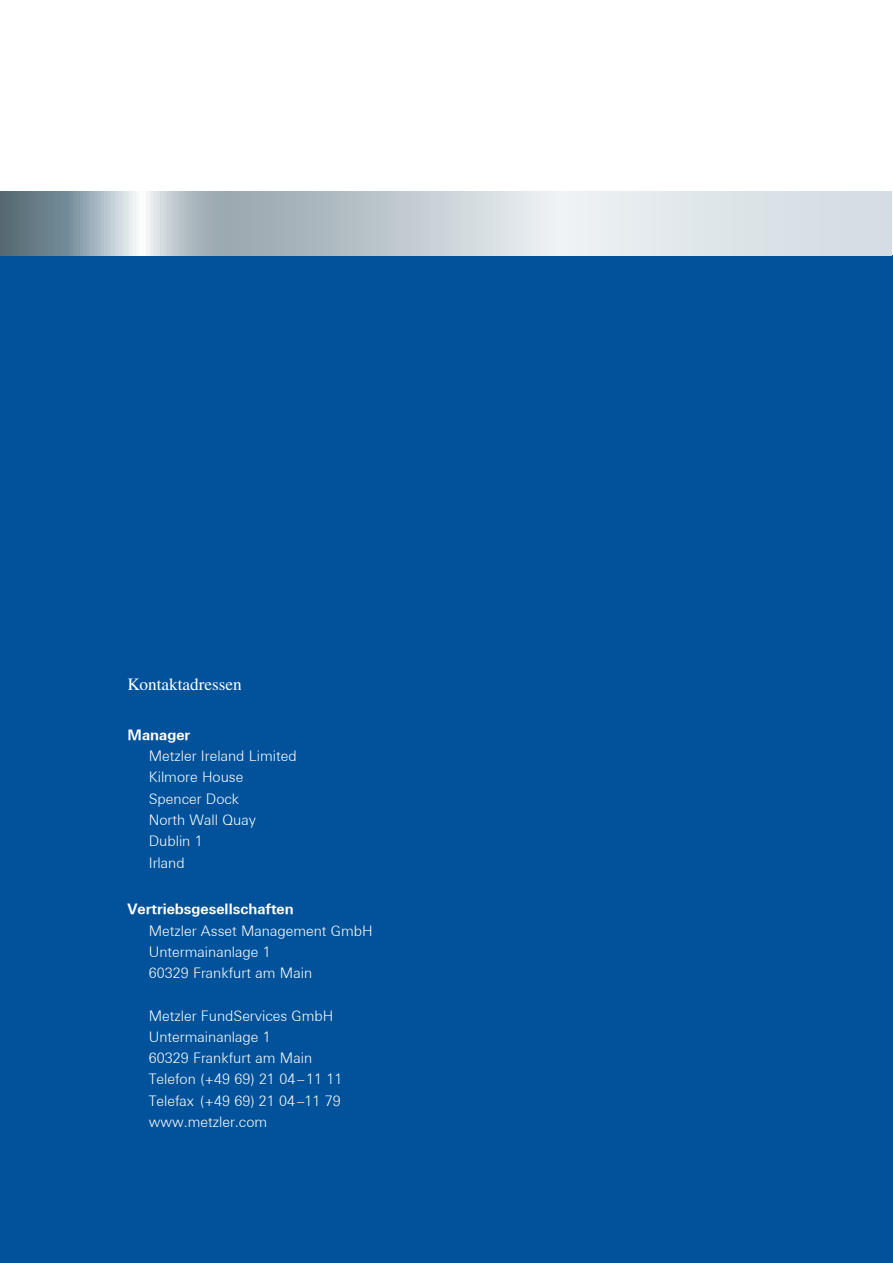
<style>
.page{position:relative;width:893px;height:1263px;background:#fff}
.page>*{position:absolute;margin:0;border:0;box-sizing:border-box;transform-origin:0 0}
.t1{font:17.25px "Times LT Std";color:#fff}
.t2{font:300 14.25px/21.3px "Linotype Univers";color:#fff}
.t3{font:700 14.25px "Linotype Univers";color:#fff}
</style>
<div class="page">
<div style="left:0;top:255px;width:893px;height:1008px;background:#01529a"></div>
<svg style="left:0;top:192px;width:892px;height:63px;background:#c3cdd3"></svg>
<p class="t1" style="left:128px;top:674px;width:116px">Kontaktadressen</p>
<p class="t3" style="left:128px;top:726px;width:64px">Manager</p>
<p class="t2" style="left:149px;top:745px;width:149px">Metzler Ireland Limited<br>Kilmore House<br>Spencer Dock<br>North Wall Quay<br>Dublin 1<br>Irland</p>
<p class="t3" style="left:128px;top:901px;width:168px">Vertriebsgesellschaften</p>
<p class="t2" style="left:149px;top:920px;width:225px">Metzler Asset Management GmbH<br>Untermainanlage 1<br>60329 Frankfurt am Main</p>
<p class="t2" style="left:149px;top:1005px;width:195px">Metzler FundServices GmbH<br>Untermainanlage 1<br>60329 Frankfurt am Main<br>Telefon (+49 69) 21 04–11 11<br>Telefax (+49 69) 21 04–11 79 www.metzler.com</p>
</div>
